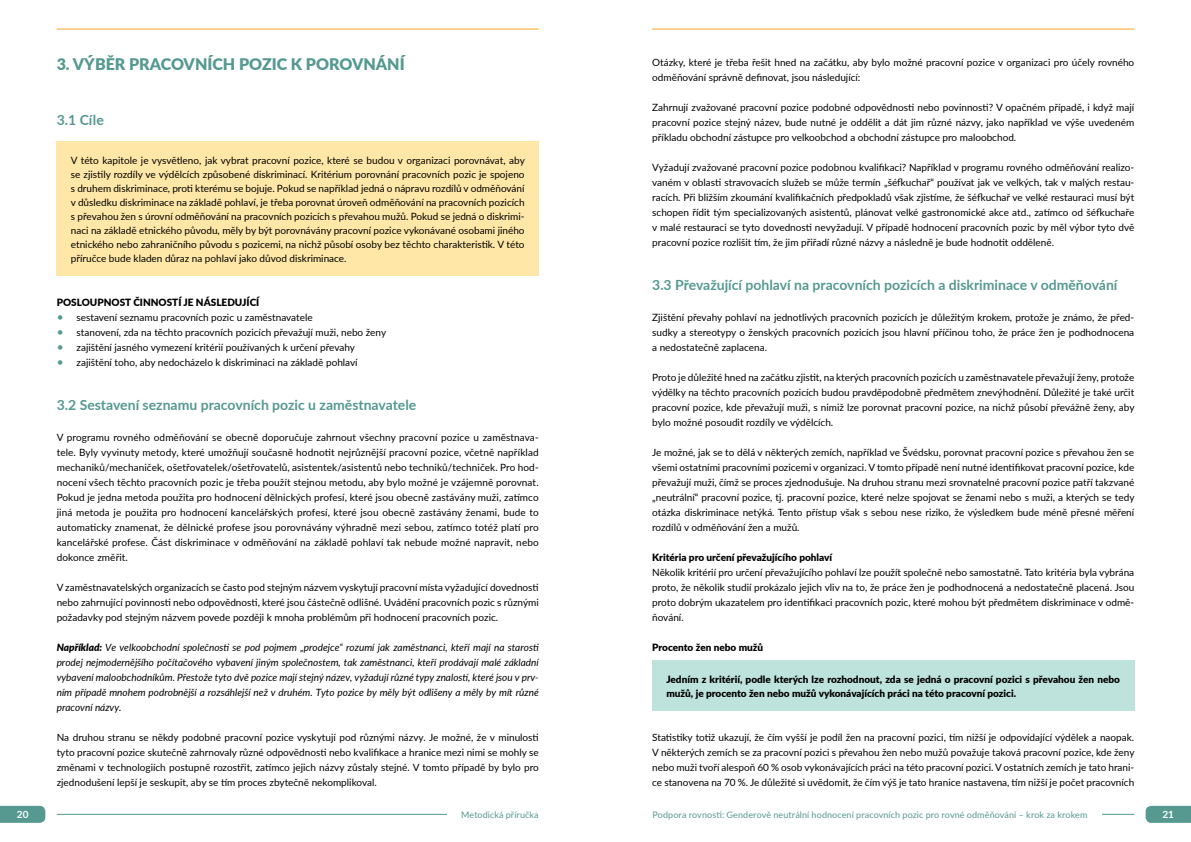
<style>
.page{position:relative;width:1191px;height:842px;background:#fff}
.page>*{position:absolute;margin:0;border:0;box-sizing:border-box;transform-origin:0 0}
.t1{font:900 16px "Lato";color:#559991}
.t2{font:700 14px "Lato";color:#559991}
.t3{font:10px/15px "Lato";color:#000;text-align:justify}
.t4{font:italic 10px/15px "Lato";color:#000;text-align:justify}
.t5{font:900 10px/14px "Lato";color:#000}
.t6{font:700 10px "Lato";color:#fff}
.t7{font:9px "Lato";letter-spacing:.01em;color:#559991}
.s1{font-size:12px;color:#559991}
.s2{font-weight:900}
</style>
<div class="page">
<hr style="left:652px;top:29px;width:482px;height:1px;background:#faa61a">
<hr style="left:57px;top:29px;width:482px;height:1px;background:#faa61a">
<hr style="left:652px;top:814px;width:482px;height:1px;background:#559991">
<svg style="left:1145px;top:806px;width:46px;height:17px"></svg>
<div style="left:652px;top:806px;width:449px;height:17px;background:#fff"></div>
<hr style="left:57px;top:814px;width:482px;height:1px;background:#559991">
<svg style="left:0;top:806px;width:45px;height:17px"></svg>
<div style="left:447px;top:806px;width:92px;height:17px;background:#fff"></div>
<div style="left:57px;top:142px;width:482px;height:134px;background:#ffe7a7"></div>
<div style="left:652px;top:661px;width:482px;height:50px;background:#bee3dc"></div>
<h1 class="t1" style="left:57px;top:52px;width:349px">3. VÝBĚR PRACOVNÍCH POZIC K POROVNÁNÍ</h1>
<h2 class="t2" style="left:57px;top:109px;width:49px">3.1 Cíle</h2>
<p class="t3" style="left:71px;top:153px;width:455px;line-height:14px">V této kapitole je vysvětleno, jak vybrat pracovní pozice, které se budou v organizaci porovnávat, aby se zjistily rozdíly ve výdělcích způsobené diskriminací. Kritérium porovnání pracovních pozic je spojeno s druhem diskriminace, proti kterému se bojuje. Pokud se například jedná o nápravu rozdílů v odměňování v důsledku diskriminace na základě pohlaví, je třeba porovnat úroveň odměňování na pracovních pozicích s převahou žen s úrovní odměňování na pracovních pozicích s převahou mužů. Pokud se jedná o diskrimi&shy;naci na základě etnického původu, měly by být porovnávány pracovní pozice vykonávané osobami jiného etnického nebo zahraničního původu s pozicemi, na nichž působí osoby bez těchto charakteristik. V této příručce bude kladen důraz na pohlaví jako důvod diskriminace.</p>
<p class="t5" style="left:57px;top:295px;width:204px">POSLOUPNOST ČINNOSTÍ JE NÁSLEDUJÍCÍ</p>
<p class="t3" style="left:57px;top:309px;width:257px"><span class="s1">•</span> sestavení seznamu pracovních pozic u zaměstnavatele</p>
<p class="t3" style="left:57px;top:324px;width:331px"><span class="s1">•</span> stanovení, zda na těchto pracovních pozicích převažují muži, nebo ženy</p>
<p class="t3" style="left:57px;top:339px;width:300px"><span class="s1">•</span> zajištění jasného vymezení kritérií používaných k určení převahy</p>
<p class="t3" style="left:57px;top:354px;width:302px"><span class="s1">•</span> zajištění toho, aby nedocházelo k diskriminaci na základě pohlaví</p>
<h2 class="t2" style="left:57px;top:394px;width:361px">3.2 Sestavení seznamu pracovních pozic u zaměstnavatele</h2>
<p class="t3" style="left:57px;top:429px;width:483px">V programu rovného odměňování se obecně doporučuje zahrnout všechny pracovní pozice u zaměstnava&shy;tele. Byly vyvinuty metody, které umožňují současně hodnotit nejrůznější pracovní pozice, včetně například mechaniků/mechaniček, ošetřovatelek/ošetřovatelů, asistentek/asistentů nebo techniků/techniček. Pro hod&shy;nocení všech těchto pracovních pozic je třeba použít stejnou metodu, aby bylo možné je vzájemně porovnat.<br>Pokud je jedna metoda použita pro hodnocení dělnických profesí, které jsou obecně zastávány muži, zatímco jiná metoda je použita pro hodnocení kancelářských profesí, které jsou obecně zastávány ženami, bude to automaticky znamenat, že dělnické profese jsou porovnávány výhradně mezi sebou, zatímco totéž platí pro kancelářské profese. Část diskriminace v odměňování na základě pohlaví tak nebude možné napravit, nebo dokonce změřit.</p>
<p class="t3" style="left:57px;top:579px;width:483px">V zaměstnavatelských organizacích se často pod stejným názvem vyskytují pracovní místa vyžadující dovednosti nebo zahrnující povinnosti nebo odpovědnosti, které jsou částečně odlišné. Uvádění pracovních pozic s různými požadavky pod stejným názvem povede později k mnoha problémům při hodnocení pracovních pozic.</p>
<p class="t4" style="left:57px;top:639px;width:483px"><span class="s2">Například:</span> Ve velkoobchodní společnosti se pod pojmem „prodejce“ rozumí jak zaměstnanci, kteří mají na starosti prodej nejmodernějšího počítačového vybavení jiným společnostem, tak zaměstnanci, kteří prodávají malé základní vybavení maloobchodníkům. Přestože tyto dvě pozice mají stejný název, vyžadují různé typy znalostí, které jsou v prv&shy;ním případě mnohem podrobnější a rozsáhlejší než v druhém. Tyto pozice by měly být odlišeny a měly by mít různé pracovní názvy.</p>
<p class="t3" style="left:57px;top:729px;width:483px">Na druhou stranu se někdy podobné pracovní pozice vyskytují pod různými názvy. Je možné, že v minulosti tyto pracovní pozice skutečně zahrnovaly různé odpovědnosti nebo kvalifikace a hranice mezi nimi se mohly se změnami v technologiích postupně rozostřit, zatímco jejich názvy zůstaly stejné. V tomto případě by bylo pro zjednodušení lepší je seskupit, aby se tím proces zbytečně nekomplikoval.</p>
<p class="t3" style="left:652px;top:54px;width:483px">Otázky, které je třeba řešit hned na začátku, aby bylo možné pracovní pozice v organizaci pro účely rovného odměňování správně definovat, jsou následující:</p>
<p class="t3" style="left:652px;top:99px;width:483px">Zahrnují zvažované pracovní pozice podobné odpovědnosti nebo povinnosti? V opačném případě, i když mají pracovní pozice stejný název, bude nutné je oddělit a dát jim různé názvy, jako například ve výše uvedeném příkladu obchodní zástupce pro velkoobchod a obchodní zástupce pro maloobchod.</p>
<p class="t3" style="left:652px;top:159px;width:483px">Vyžadují zvažované pracovní pozice podobnou kvalifikaci? Například v programu rovného odměňování realizo&shy;vaném v oblasti stravovacích služeb se může termín „šéfkuchař“ používat jak ve velkých, tak v malých restau&shy;racích. Při bližším zkoumání kvalifikačních předpokladů však zjistíme, že šéfkuchař ve velké restauraci musí být schopen řídit tým specializovaných asistentů, plánovat velké gastronomické akce atd., zatímco od šéfkuchaře v malé restauraci se tyto dovednosti nevyžadují. V případě hodnocení pracovních pozic by měl výbor tyto dvě pracovní pozice rozlišit tím, že jim přiřadí různé názvy a následně je bude hodnotit odděleně.</p>
<h2 class="t2" style="left:652px;top:274px;width:467px">3.3 Převažující pohlaví na pracovních pozicích a diskriminace v odměňování</h2>
<p class="t3" style="left:652px;top:309px;width:483px">Zjištění převahy pohlaví na jednotlivých pracovních pozicích je důležitým krokem, protože je známo, že před&shy;sudky a stereotypy o ženských pracovních pozicích jsou hlavní příčinou toho, že práce žen je podhodnocena a nedostatečně zaplacena.</p>
<p class="t3" style="left:652px;top:369px;width:484px">Proto je důležité hned na začátku zjistit, na kterých pracovních pozicích u zaměstnavatele převažují ženy, protože výdělky na těchto pracovních pozicích budou pravděpodobně předmětem znevýhodnění. Důležité je také určit pracovní pozice, kde převažují muži, s nimiž lze porovnat pracovní pozice, na nichž působí převážně ženy, aby bylo možné posoudit rozdíly ve výdělcích.</p>
<p class="t3" style="left:652px;top:444px;width:484px">Je možné, jak se to dělá v některých zemích, například ve Švédsku, porovnat pracovní pozice s převahou žen se všemi ostatními pracovními pozicemi v organizaci. V tomto případě není nutné identifikovat pracovní pozice, kde převažují muži, čímž se proces zjednodušuje. Na druhou stranu mezi srovnatelné pracovní pozice patří takzvané „neutrální“ pracovní pozice, tj. pracovní pozice, které nelze spojovat se ženami nebo s muži, a kterých se tedy otázka diskriminace netýká. Tento přístup však s sebou nese riziko, že výsledkem bude méně přesné měření rozdílů v odměňování žen a mužů.</p>
<p class="t5" style="left:652px;top:550px;width:182px">Kritéria pro určení převažujícího pohlaví</p>
<p class="t3" style="left:652px;top:564px;width:483px">Několik kritérií pro určení převažujícího pohlaví lze použít společně nebo samostatně. Tato kritéria byla vybrána proto, že několik studií prokázalo jejich vliv na to, že práce žen je podhodnocená a nedostatečně placená. Jsou proto dobrým ukazatelem pro identifikaci pracovních pozic, které mohou být předmětem diskriminace v odmě&shy;ňování.</p>
<p class="t5" style="left:652px;top:640px;width:113px">Procento žen nebo mužů</p>
<p class="t5" style="left:666px;top:672px;width:455px">Jedním z kritérií, podle kterých lze rozhodnout, zda se jedná o pracovní pozici s převahou žen nebo mužů, je procento žen nebo mužů vykonávajících práci na této pracovní pozici.</p>
<p class="t3" style="left:652px;top:729px;width:484px">Statistiky totiž ukazují, že čím vyšší je podíl žen na pracovní pozici, tím nižší je odpovídající výdělek a naopak.<br>V některých zemích se za pracovní pozici s převahou žen nebo mužů považuje taková pracovní pozice, kde ženy nebo muži tvoří alespoň 60 % osob vykonávajících práci na této pracovní pozici. V ostatních zemích je tato hrani&shy;ce stanovena na 70 %. Je důležité si uvědomit, že čím výš je tato hranice nastavena, tím nižší je počet pracovních</p>
<p class="t6" style="left:17px;top:807px;width:13px">20</p>
<p class="t7" style="left:461px;top:808px;width:79px">Metodická příručka</p>
<p class="t7" style="left:652px;top:808px;width:436px">Podpora rovnosti: Genderově neutrální hodnocení pracovních pozic pro rovné odměňování – krok za krokem</p>
<p class="t6" style="left:1162px;top:807px;width:13px">21</p>
</div>
